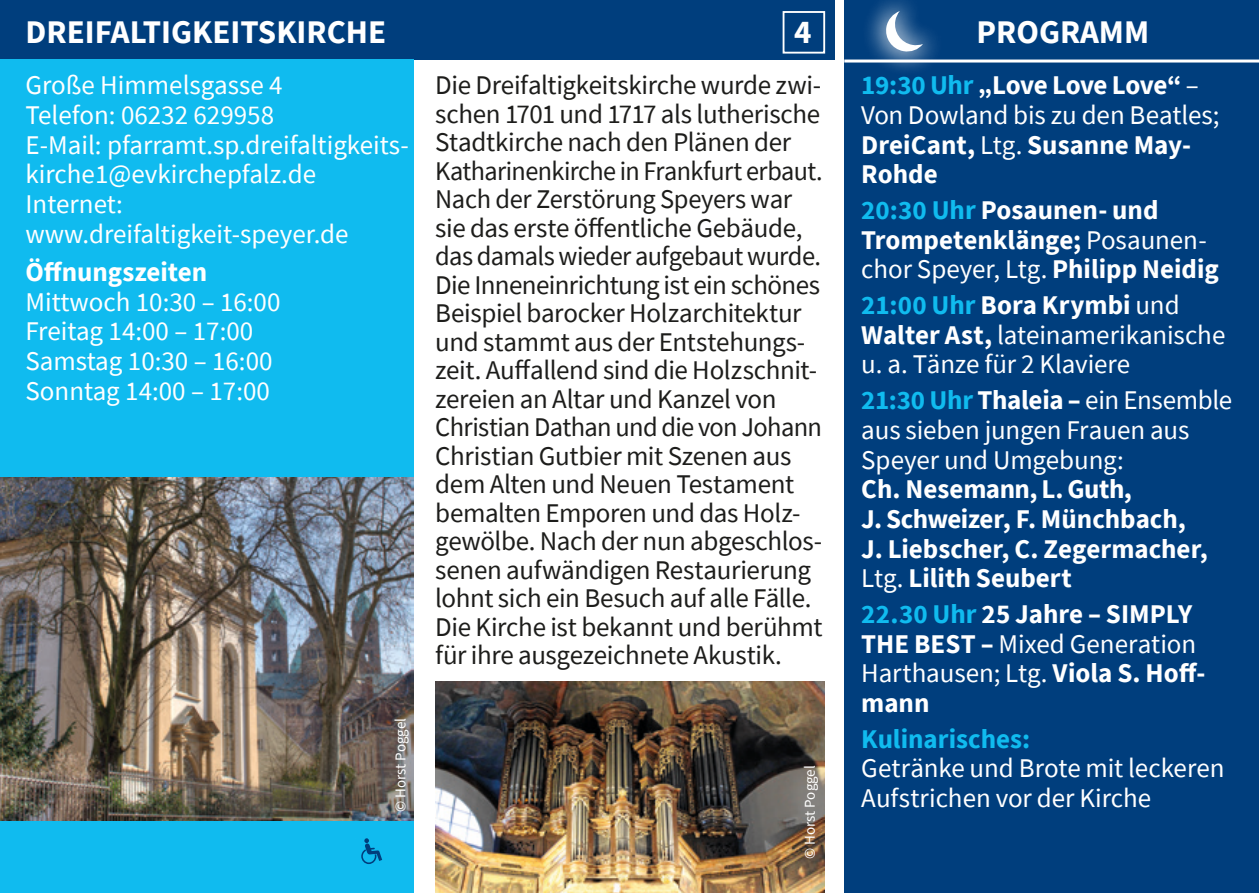
<style>
.page{position:relative;width:1259px;height:893px;background:#fff}
.page>*{position:absolute;margin:0;border:0;box-sizing:border-box;transform-origin:0 0}
.t1{font:700 33px "Source Sans Pro";color:#fff}
.t2{font:27px/28.5px "Source Sans Pro";letter-spacing:-.015em;color:#1d1d1b}
.t3{font:27px/29.7px "Source Sans Pro";color:#fff}
.t4{font:700 27px/29.7px "Source Sans Pro";color:#fff}
.t5{font:700 27px "Source Sans Pro";color:#10bbef}
.t6{font:15px "Source Sans Pro";color:#fff}
.s1{color:#10bbef}
.s2{font-weight:400}
.s3{font-weight:700;color:#10bbef}
.s4{font-weight:700}
</style>
<div class="page">
<div style="left:844px;top:0;width:415px;height:893px;background:#003e7d"></div>
<hr style="left:844px;top:60px;width:415px;height:3px;background:#fff">
<div style="left:0;top:0;width:834px;height:60px;background:#003e7d"></div>
<div style="left:0;top:60px;width:414px;height:833px;background:#10bbef"></div>
<svg style="left:853px;top:0;width:103px;height:70px"></svg>
<div style="left:782px;top:11px;width:43px;height:43px;border:2px solid #fff"></div>
<img style="left:435px;top:682px;width:389px;height:211px">
<img style="left:0;top:478px;width:414px;height:343px">
<div style="left:354px;top:834px;width:34px;height:34px;background:#10bbef;border:3px solid #10bbef;border-radius:3px"></div>
<svg style="left:361px;top:838px;width:21px;height:26px"></svg>
<p class="t1" style="left:26px;top:9px;width:362px">DREIFALTIGKEITSKIRCHE</p>
<p class="t1" style="left:976px;top:9px;width:174px">PROGRAMM</p>
<p class="t3" style="left:26px;top:70px;width:385px">Große Himmelsgasse 4<br>Telefon: 06232 629958<br>E-Mail: pfarramt.sp.dreifaltigkeits&shy;kirche1@evkirchepfalz.de<br>Internet: www.dreifaltigkeit-speyer.de</p>
<p class="t4" style="left:26px;top:257px;width:183px">Öffnungszeiten</p>
<p class="t3" style="left:26px;top:287px;width:256px">Mittwoch 10:30 – 16:00<br>Freitag 14:00 – 17:00<br>Samstag 10:30 – 16:00<br>Sonntag 14:00 – 17:00</p>
<p class="t1" style="left:794px;top:10px;width:19px">4</p>
<p class="t2" style="left:435px;top:71px;width:389px">Die Dreifaltigkeitskirche wurde zwi&shy;schen 1701 und 1717 als lutherische Stadtkirche nach den Plänen der Katharinenkirche in Frankfurt erbaut.<br>Nach der Zerstörung Speyers war sie das erste öffentliche Gebäude, das damals wieder aufgebaut wurde.<br>Die Inneneinrichtung ist ein schönes Beispiel barocker Holzarchitektur und stammt aus der Entstehungs&shy;zeit. Auffallend sind die Holzschnit&shy;zereien an Altar und Kanzel von Christian Dathan und die von Johann Christian Gutbier mit Szenen aus dem Alten und Neuen Testament bemalten Emporen und das Holz&shy;gewölbe. Nach der nun abgeschlos&shy;senen aufwändigen Restaurierung lohnt sich ein Besuch auf alle Fälle.<br>Die Kirche ist bekannt und berühmt für ihre ausgezeichnete Akustik.</p>
<p class="t4" style="left:861px;top:70px;width:360px"><span class="s1">19:30 Uhr</span> „Love Love Love“ <span class="s2">–<br>Von Dowland bis zu den Beatles;<br></span>DreiCant, <span class="s2">Ltg.</span> Susanne May-<br>Rohde</p>
<p class="t4" style="left:861px;top:195px;width:359px"><span class="s1">20:30 Uhr</span> Posaunen- und<br>Trompetenklänge; <span class="s2">Posaunen&shy;chor Speyer, Ltg.</span> Philipp Neidig</p>
<p class="t3" style="left:861px;top:290px;width:366px"><span class="s3">21:00 Uhr</span> <span class="s4">Bora Krymbi</span> und<br><span class="s4">Walter Ast,</span> lateinamerikanische u. a. Tänze für 2 Klaviere</p>
<p class="t3" style="left:861px;top:385px;width:372px"><span class="s3">21:30 Uhr</span> <span class="s4">Thaleia –</span> ein Ensemble aus sieben jungen Frauen aus<br>Speyer und Umgebung:</p>
<p class="t4" style="left:861px;top:474px;width:348px">Ch. Nesemann, L. Guth,<br>J. Schweizer, F. Münchbach,<br>J. Liebscher, C. Zegermacher,<br><span class="s2">Ltg.</span> Lilith Seubert</p>
<p class="t4" style="left:861px;top:599px;width:346px"><span class="s1">22.30 Uhr</span> 25 Jahre – SIMPLY<br>THE BEST – <span class="s2">Mixed Generation<br>Harthausen; Ltg.</span> Viola S. Hoff&shy;mann</p>
<p class="t5" style="left:861px;top:720px;width:170px">Kulinarisches:</p>
<p class="t3" style="left:861px;top:753px;width:365px">Getränke und Brote mit leckeren</p>
<p class="t6" style="left:391px;top:812px;width:95px;rotate:-90deg">© Horst Poggel</p>
<p class="t6" style="left:800px;top:859px;width:95px;rotate:-90deg">© Horst Poggel</p>
<p class="t3" style="left:861px;top:783px;width:291px">Aufstrichen vor der Kirche</p>
</div>
